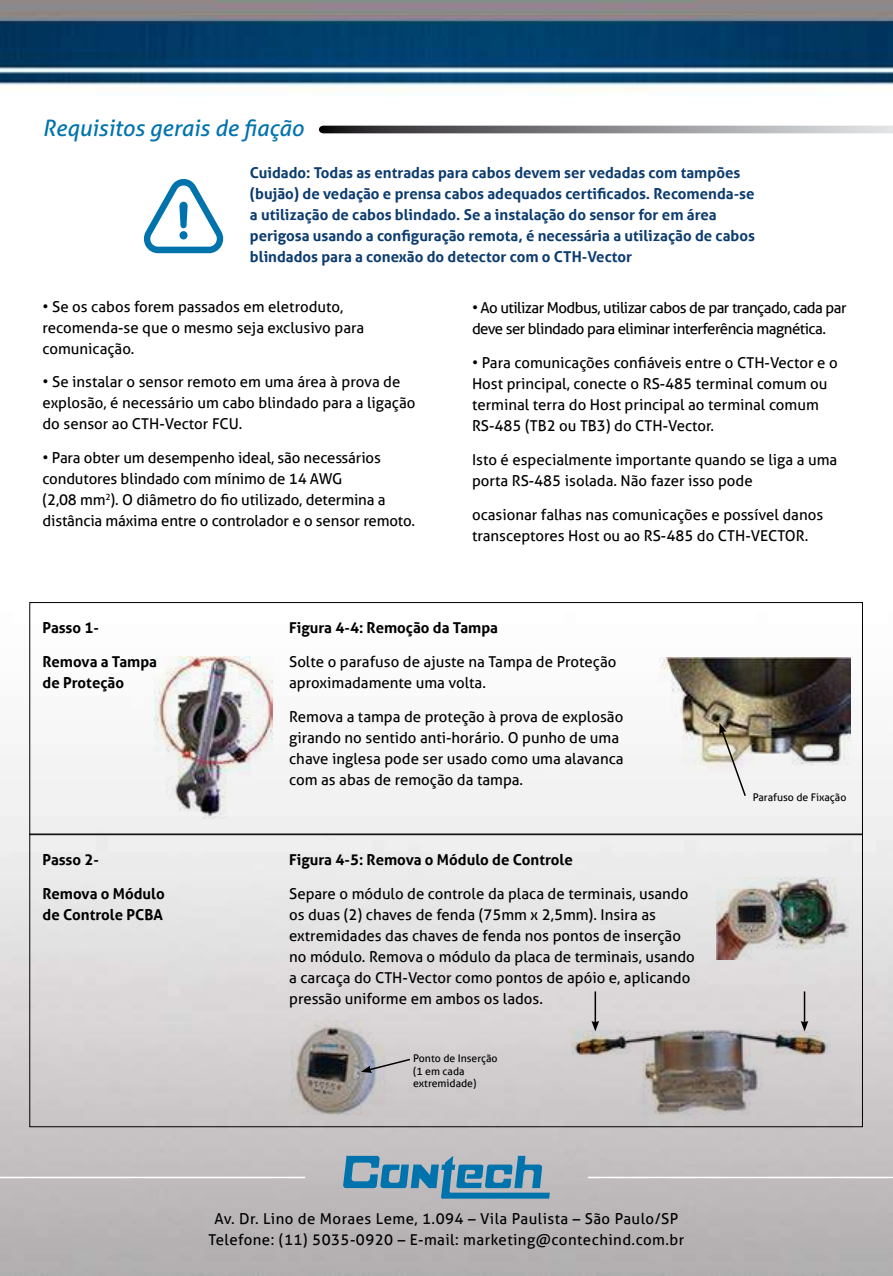
<style>
.page{position:relative;width:893px;height:1276px;background:#fff}
.page>*{position:absolute;margin:0;border:0;box-sizing:border-box;transform-origin:0 0}
.t1{font:italic 22.5px "Aller";color:#0073ad}
.t2{font:15px/21px "Aller";color:#000}
.t3{font:700 15px/21px "Aller";color:#0c3c6f}
.t4{font:700 15px/21px "Aller";color:#000}
.t5{font:15px/21px "Aller";letter-spacing:.03em;color:#000;text-align:center}
.t6{font:15px/21px "Aller";letter-spacing:-.035em;color:#000}
.t7{font:10.5px/12.6px "Aller";color:#000}
</style>
<div class="page">
<img style="left:0;top:0;width:893px;height:1275px">
<svg style="left:343px;top:1155px;width:207px;height:43px"></svg>
<hr style="left:0;top:1176px;width:305px;height:2px;background:#fff">
<hr style="left:588px;top:1176px;width:305px;height:2px;background:#fff">
<svg style="left:319px;top:126px;width:574px;height:7px"></svg>
<svg style="left:143px;top:179px;width:81px;height:74px"></svg>
<img style="left:155px;top:656px;width:117px;height:163px">
<img style="left:659px;top:658px;width:191px;height:114px">
<img style="left:290px;top:1020px;width:97px;height:94px">
<img style="left:716px;top:877px;width:132px;height:82px">
<img style="left:571px;top:1007px;width:260px;height:116px">
<svg style="left:719px;top:723px;width:28px;height:74px"></svg>
<svg style="left:361px;top:1057px;width:51px;height:16px"></svg>
<hr style="left:595px;top:991px;width:1px;height:32px;background:#000">
<svg style="left:591px;top:1021px;width:8px;height:10px"></svg>
<hr style="left:804px;top:991px;width:1px;height:32px;background:#000">
<svg style="left:801px;top:1021px;width:7px;height:10px"></svg>
<h1 class="t1" style="left:43px;top:114px;width:263px">Requisitos gerais de fiação</h1>
<p class="t3" style="left:250px;top:162px;width:507px">Cuidado: Todas as entradas para cabos devem ser vedadas com tampões (bujão) de vedação e prensa cabos adequados certificados. Recomenda-se a utilização de cabos blindado. Se a instalação do sensor for em área perigosa usando a configuração remota, é necessária a utilização de cabos blindados para a conexão do detector com o CTH-Vector</p>
<p class="t2" style="left:43px;top:296px;width:323px">• Se os cabos forem passados em eletroduto, recomenda-se que o mesmo seja exclusivo para comunicação.</p>
<p class="t2" style="left:43px;top:371px;width:374px">• Se instalar o sensor remoto em uma área à prova de explosão, é necessário um cabo blindado para a ligação do sensor ao CTH-Vector FCU.</p>
<p class="t2" style="left:43px;top:447px;width:374px">• Para obter um desempenho ideal, são necessários condutores blindado com mínimo de 14 AWG<br>(2,08 mm<sup>2</sup>). O diâmetro do fio utilizado, determina a distância máxima entre o controlador e o sensor remoto.</p>
<p class="t6" style="left:472px;top:297px;width:376px">• Ao utilizar Modbus, utilizar cabos de par trançado, cada par deve ser blindado para eliminar interferência magnética.</p>
<p class="t2" style="left:472px;top:352px;width:367px">• Para comunicações confiáveis entre o CTH-Vector e o Host principal, conecte o RS-485 terminal comum ou terminal terra do Host principal ao terminal comum RS-485 (TB2 ou TB3) do CTH-Vector.</p>
<p class="t2" style="left:472px;top:449px;width:367px">Isto é especialmente importante quando se liga a uma porta RS-485 isolada. Não fazer isso pode</p>
<p class="t2" style="left:472px;top:504px;width:353px">ocasionar falhas nas comunicações e possível danos transceptores Host ou ao RS-485 do CTH-VECTOR.</p>
<p class="t4" style="left:43px;top:617px;width:58px">Passo 1-</p>
<p class="t4" style="left:43px;top:651px;width:116px">Remova a Tampa de Proteção</p>
<p class="t4" style="left:43px;top:849px;width:58px">Passo 2-</p>
<p class="t4" style="left:43px;top:883px;width:124px">Remova o Módulo de Controle PCBA</p>
<p class="t4" style="left:289px;top:617px;width:210px">Figura 4-4: Remoção da Tampa</p>
<p class="t2" style="left:289px;top:651px;width:329px">Solte o parafuso de ajuste na Tampa de Proteção aproximadamente uma volta.</p>
<p class="t2" style="left:289px;top:706px;width:336px">Remova a tampa de proteção à prova de explosão girando no sentido anti-horário. O punho de uma chave inglesa pode ser usado como uma alavanca com as abas de remoção da tampa.</p>
<p class="t4" style="left:289px;top:849px;width:285px">Figura 4-5: Remova o Módulo de Controle</p>
<p class="t2" style="left:289px;top:883px;width:407px">Separe o módulo de controle da placa de terminais, usando os duas (2) chaves de fenda (75mm x 2,5mm). Insira as extremidades das chaves de fenda nos pontos de inserção no módulo. Remova o módulo da placa de terminais, usando a carcaça do CTH-Vector como pontos de apóio e, aplicando pressão uniforme em ambos os lados.</p>
<p class="t7" style="left:413px;top:1052px;width:86px">Ponto de Inserção (1 em cada extremidade)</p>
<p class="t5" style="left:209px;top:1208px;width:477px">Av. Dr. Lino de Moraes Leme, 1.094 – Vila Paulista – São Paulo/SP<br>Telefone: (11) 5035-0920 – E-mail: marketing@contechind.com.br</p>
<p class="t7" style="left:753px;top:790px;width:95px">Parafuso de Fixação</p>
</div>
